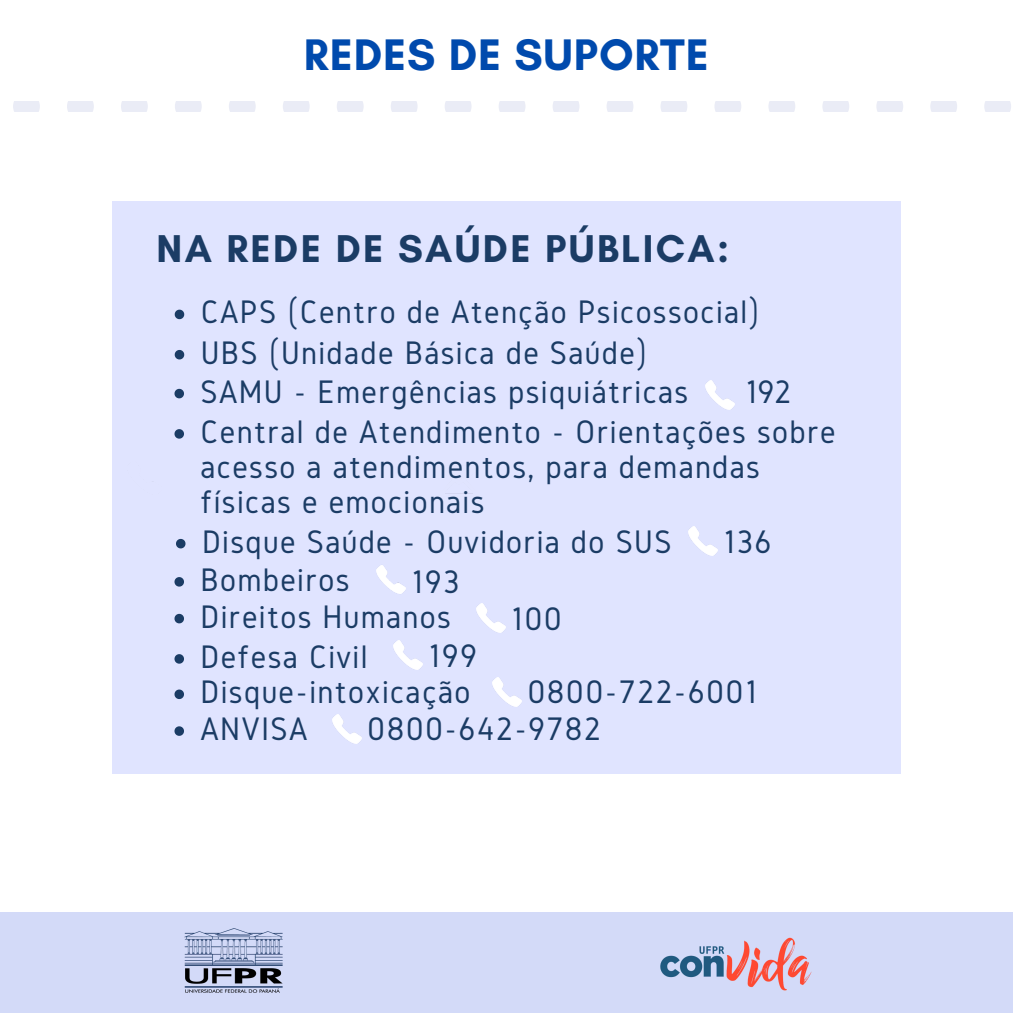
<style>
.page{position:relative;width:1013px;height:1013px;background:#fff}
.page>*{position:absolute;margin:0;border:0;box-sizing:border-box;transform-origin:0 0}
.t1{font:700 45px "Glacial Indifference";letter-spacing:.02em;color:#004aad}
.t2{font:700 39.5px "Glacial Indifference";letter-spacing:.06em;color:#1b3c65}
.t3{font:33.88px/34.9px "Gidole";letter-spacing:.04em;color:#1b3c65}
</style>
<div class="page">
<svg style="left:283px;top:101px;width:27px;height:11px"></svg>
<svg style="left:337px;top:101px;width:26px;height:11px"></svg>
<svg style="left:229px;top:101px;width:27px;height:11px"></svg>
<svg style="left:445px;top:101px;width:26px;height:11px"></svg>
<svg style="left:13px;top:101px;width:27px;height:11px"></svg>
<svg style="left:499px;top:101px;width:26px;height:11px"></svg>
<svg style="left:67px;top:101px;width:27px;height:11px"></svg>
<svg style="left:121px;top:101px;width:27px;height:11px"></svg>
<svg style="left:175px;top:101px;width:27px;height:11px"></svg>
<svg style="left:391px;top:101px;width:26px;height:11px"></svg>
<svg style="left:822px;top:101px;width:27px;height:11px"></svg>
<svg style="left:876px;top:101px;width:27px;height:11px"></svg>
<svg style="left:930px;top:101px;width:27px;height:11px"></svg>
<svg style="left:984px;top:101px;width:27px;height:11px"></svg>
<svg style="left:768px;top:101px;width:27px;height:11px"></svg>
<svg style="left:607px;top:101px;width:26px;height:11px"></svg>
<svg style="left:660px;top:101px;width:27px;height:11px"></svg>
<svg style="left:553px;top:101px;width:26px;height:11px"></svg>
<svg style="left:714px;top:101px;width:27px;height:11px"></svg>
<div style="left:0;top:911px;width:1012px;height:101px;background:#d3daf8"></div>
<img style="left:184px;top:928px;width:99px;height:64px">
<img style="left:660px;top:937px;width:152px;height:53px">
<div style="left:112px;top:201px;width:789px;height:572px;background:#e0e4ff"></div>
<img style="left:688px;top:526px;width:30px;height:30px">
<img style="left:376px;top:565px;width:30px;height:29px">
<img style="left:476px;top:603px;width:30px;height:30px">
<img style="left:393px;top:640px;width:30px;height:30px">
<img style="left:492px;top:677px;width:30px;height:30px">
<img style="left:332px;top:714px;width:30px;height:30px">
<svg style="left:174px;top:429px;width:10px;height:9px"></svg>
<img style="left:705px;top:380px;width:30px;height:30px">
<svg style="left:175px;top:310px;width:9px;height:9px"></svg>
<svg style="left:175px;top:350px;width:9px;height:9px"></svg>
<svg style="left:174px;top:389px;width:10px;height:9px"></svg>
<svg style="left:176px;top:539px;width:9px;height:9px"></svg>
<svg style="left:174px;top:577px;width:10px;height:9px"></svg>
<svg style="left:174px;top:614px;width:10px;height:9px"></svg>
<svg style="left:174px;top:726px;width:10px;height:9px"></svg>
<svg style="left:174px;top:689px;width:10px;height:10px"></svg>
<svg style="left:174px;top:654px;width:10px;height:9px"></svg>
<h1 class="t1" style="left:304px;top:27px;width:406px">REDES DE SUPORTE</h1>
<p class="t2" style="left:156px;top:225px;width:574px">NA REDE DE SAÚDE PÚBLICA:</p>
<p class="t3" style="left:201px;top:294px;width:560px">CAPS (Centro de Atenção Psicossocial)</p>
<p class="t3" style="left:200px;top:332px;width:489px;line-height:38.9px">UBS (Unidade Básica de Saúde)<br>SAMU - Emergências psiquiátricas</p>
<p class="t3" style="left:745px;top:373px;width:48px">192</p>
<p class="t3" style="left:200px;top:414px;width:636px">Central de Atendimento - Orientações sobre acesso a atendimentos, para demandas físicas e emocionais</p>
<p class="t3" style="left:200px;top:522px;width:472px;line-height:37.5px">Disque Saúde - Ouvidoria do SUS<br>Bombeiros<br>Direitos Humanos</p>
<p class="t3" style="left:411px;top:564px;width:50px">193</p>
<p class="t3" style="left:511px;top:600px;width:53px">100</p>
<p class="t3" style="left:200px;top:638px;width:168px">Defesa Civil</p>
<p class="t3" style="left:428px;top:637px;width:50px">199</p>
<p class="t3" style="left:723px;top:523px;width:50px">136</p>
<p class="t3" style="left:200px;top:674px;width:271px">Disque-intoxicação</p>
<p class="t3" style="left:527px;top:674px;width:231px">0800-722-6001</p>
<p class="t3" style="left:200px;top:711px;width:108px">ANVISA</p>
<p class="t3" style="left:367px;top:711px;width:235px">0800-642-9782</p>
</div>
